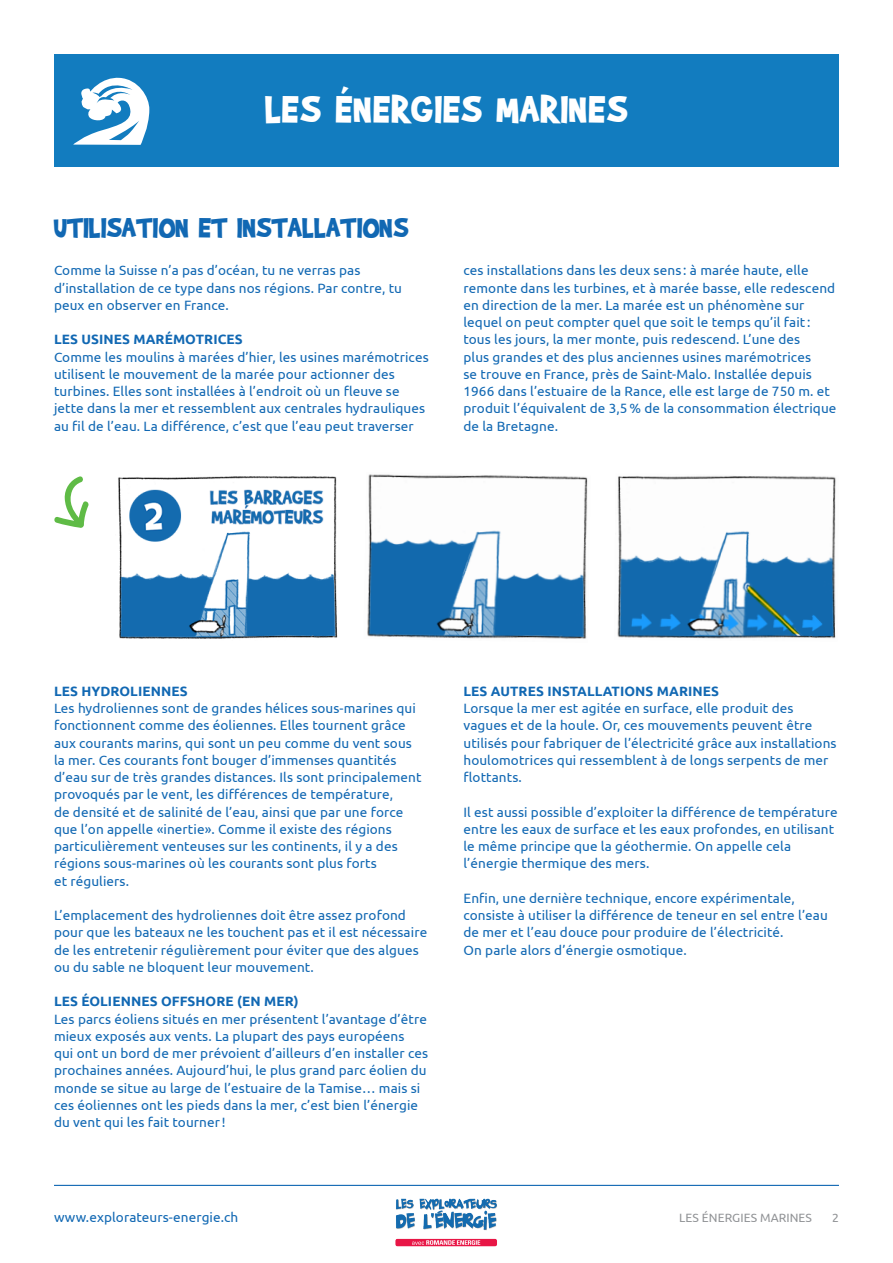
<style>
.page{position:relative;width:893px;height:1263px;background:#fff}
.page>*{position:absolute;margin:0;border:0;box-sizing:border-box;transform-origin:0 0}
.t1{font:45px "Brady Bunch Remastered";letter-spacing:.03em;color:#fff}
.t2{font:32.85px "Brady Bunch Remastered";letter-spacing:.01em;color:#1168b3}
.t3{font:13.5px/17.2px "Ubuntu";letter-spacing:.005em;color:#1168b3}
.t4{font:700 13.5px "Ubuntu";letter-spacing:.005em;color:#1168b3}
.t5{font:12px "Ubuntu";letter-spacing:.005em;color:#919396}
</style>
<div class="page">
<hr style="left:54px;top:1185px;width:785px;height:1px;background:#1168b3">
<img style="left:395px;top:1198px;width:102px;height:49px">
<img style="left:367px;top:474px;width:221px;height:165px">
<img style="left:617px;top:476px;width:219px;height:163px">
<img style="left:118px;top:476px;width:220px;height:163px">
<div style="left:54px;top:54px;width:785px;height:113px;background:#127cbf"></div>
<svg style="left:73px;top:77px;width:76px;height:68px"></svg>
<svg style="left:54px;top:476px;width:35px;height:52px"></svg>
<h1 class="t1" style="left:265px;top:85px;width:364px">LES ÉNERGIES MARINES</h1>
<h2 class="t2" style="left:54px;top:210px;width:356px">UTILISATION ET INSTALLATIONS</h2>
<p class="t3" style="left:54px;top:261px;width:349px">Comme la Suisse n’a pas d’océan, tu ne verras pas d’installation de ce type dans nos régions. Par contre, tu peux en observer en France.</p>
<p class="t4" style="left:54px;top:331px;width:190px">LES USINES MARÉMOTRICES</p>
<p class="t3" style="left:54px;top:348px;width:376px">Comme les moulins à marées d’hier, les usines marémotrices utilisent le mouvement de la marée pour actionner des turbines. Elles sont installées à l’endroit où un fleuve se jette dans la mer et ressemblent aux centrales hydrauliques au fil de l’eau. La différence, c’est que l’eau peut traverser</p>
<p class="t3" style="left:463px;top:261px;width:374px">ces installations dans les deux sens : à marée haute, elle remonte dans les turbines, et à marée basse, elle redescend en direction de la mer. La marée est un phénomène sur lequel on peut compter quel que soit le temps qu’il fait : tous les jours, la mer monte, puis redescend. L’une des<br>plus grandes et des plus anciennes usines marémotrices<br>se trouve en France, près de Saint-Malo. Installée depuis 1966 dans l’estuaire de la Rance, elle est large de 750 m. et produit l’équivalent de 3,5% de la consommation électrique de la Bretagne.</p>
<p class="t4" style="left:54px;top:683px;width:135px">LES HYDROLIENNES</p>
<p class="t3" style="left:54px;top:699px;width:369px">Les hydroliennes sont de grandes hélices sous-marines qui fonctionnent comme des éoliennes. Elles tournent grâce aux courants marins, qui sont un peu comme du vent sous la mer. Ces courants font bouger d’immenses quantités d’eau sur de très grandes distances. Ils sont principalement provoqués par le vent, les différences de température,<br>de densité et de salinité de l’eau, ainsi que par une force que l’on appelle «inertie». Comme il existe des régions particulièrement venteuses sur les continents, il y a des régions sous-marines où les courants sont plus forts<br>et réguliers.</p>
<p class="t3" style="left:54px;top:906px;width:375px">L’emplacement des hydroliennes doit être assez profond pour que les bateaux ne les touchent pas et il est nécessaire de les entretenir régulièrement pour éviter que des algues ou du sable ne bloquent leur mouvement.</p>
<p class="t4" style="left:54px;top:993px;width:246px">LES ÉOLIENNES OFFSHORE (EN MER)</p>
<p class="t3" style="left:54px;top:1010px;width:376px">Les parcs éoliens situés en mer présentent l’avantage d’être mieux exposés aux vents. La plupart des pays européens<br>qui ont un bord de mer prévoient d’ailleurs d’en installer ces prochaines années. Aujourd’hui, le plus grand parc éolien du monde se situe au large de l’estuaire de la Tamise… mais si ces éoliennes ont les pieds dans la mer, c’est bien l’énergie du vent qui les fait tourner!</p>
<p class="t3" style="left:54px;top:1208px;width:186px">www.explorateurs-energie.ch</p>
<p class="t4" style="left:463px;top:683px;width:257px">LES AUTRES INSTALLATIONS MARINES</p>
<p class="t3" style="left:463px;top:699px;width:375px">Lorsque la mer est agitée en surface, elle produit des vagues et de la houle. Or, ces mouvements peuvent être utilisés pour fabriquer de l’électricité grâce aux installations houlomotrices qui ressemblent à de longs serpents de mer flottants.</p>
<p class="t3" style="left:463px;top:803px;width:376px">Il est aussi possible d’exploiter la différence de température entre les eaux de surface et les eaux profondes, en utilisant le même principe que la géothermie. On appelle cela l’énergie thermique des mers.</p>
<p class="t3" style="left:463px;top:889px;width:366px">Enfin, une dernière technique, encore expérimentale, consiste à utiliser la différence de teneur en sel entre l’eau de mer et l’eau douce pour produire de l’électricité.<br>On parle alors d’énergie osmotique.</p>
<p class="t5" style="left:679px;top:1211px;width:134px">LES ÉNERGIES MARINES</p>
<p class="t5" style="left:832px;top:1211px;width:8px">2</p>
</div>
